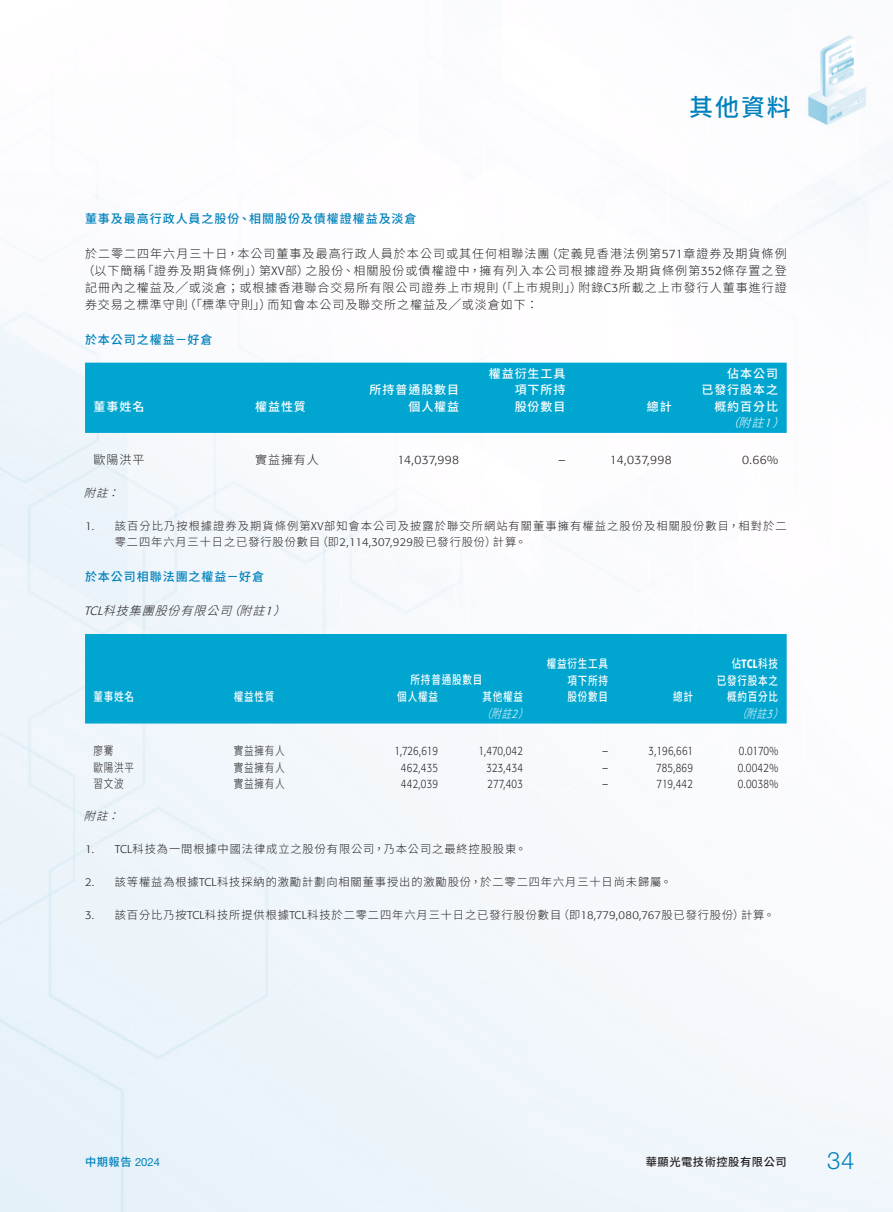
<style>
.page{position:relative;width:893px;height:1212px;background:#fff}
.page>*{position:absolute;margin:0;border:0;box-sizing:border-box;transform-origin:0 0}
.t1{font:500 24px "Source Han Sans TC";color:#0081bb}
.t2{font:300 24px "Helvetica Neue LT Std";color:#0081bb}
.Body_Text{font:300 12px/17.2px "Source Han Sans TC";letter-spacing:.08em;color:#231f20}
.Body_Text-2{font:300 12px "Formata";letter-spacing:.03em;color:#231f20;scale:.8 1}
.Body_Text-3{font:500 12px "Source Han Sans TC";letter-spacing:.08em;color:#fff;scale:.8 1}
.Body_Text-4{font:500 12px "Source Han Sans TC";letter-spacing:.08em;color:#fff}
.Heading_1{font:500 12px "Source Han Sans TC";letter-spacing:.08em;color:#0081bb}
.Body_Text-5{font:300 12px "Formata";letter-spacing:.03em;color:#231f20}
.Heading_2{font:500 12px "Source Han Sans TC";letter-spacing:.08em;color:#0081bb}
.Body_Text-6{font:300 12px "Source Han Sans TC";letter-spacing:.08em;color:#231f20;scale:.8 1}
.Heading_3{font:italic 300 12px "Source Han Sans TC";color:#231f20}
.Body_Text-7{font:italic 300 12px "Source Han Sans TC";color:#fff;scale:.8 1}
.Body_Text-8{font:italic 300 12px "Source Han Sans TC";color:#fff}
.Body_Text-9{font:italic 300 12px "Formata";color:#fff}
.Heading_3-2{font:italic 300 12px "Formata";color:#231f20}
.Body_Text-10{font:italic 300 12px "Formata";color:#fff;scale:.8 1}
.Notes{font:300 11.25px "Source Han Sans TC";letter-spacing:.08em;color:#231f20}
.Notes-2{font:300 11.25px "Formata";letter-spacing:-.01em;color:#231f20}
.t3{font:500 11.25px "Source Han Sans TC";letter-spacing:.05em;color:#231f20}
.t4{font:500 11.25px "Source Han Sans TC";color:#0081bb}
.Notes-3{font:italic 300 11.25px "Source Han Sans TC";color:#231f20}
.s1{font-family:"Formata"}
.s2{font-family:"Source Han Sans TC"}
.s3{font-family:"Helvetica Neue LT Std";font-weight:400}
</style>
<div class="page">
<div style="left:85px;top:363px;width:702px;height:70px;background:#00a6d0"></div>
<div style="left:85px;top:634px;width:702px;height:89px;background:#00a6d0"></div>
<p class="Heading_1" style="left:85px;top:212px;width:333px">董事及最高行政人員之股份、相關股份及債權證權益及淡倉</p>
<h1 class="t1" style="left:689px;top:94px;width:103px">其他資料</h1>
<p class="Body_Text" style="left:546px;top:245px;width:242px">（定義見香港法例第<span class="s1">571</span>章證券及期貨條例</p>
<p class="Body_Text" style="left:305px;top:245px;width:483px;text-indent:-220px">於二零二四年六月三十日，本公司董事及最高行政人員於本公司或其任何相聯法團<br>之股份、相關股份或債權證中，擁有列入本公司根據證券及期貨條例第<span class="s1">352</span>條存置之登</p>
<p class="Body_Text" style="left:82px;top:262px;width:65px">（以下簡稱</p>
<p class="Body_Text" style="left:142px;top:262px;width:122px">「證券及期貨條例」）</p>
<p class="Body_Text" style="left:259px;top:262px;width:51px">第<span class="s1">XV</span>部）</p>
<p class="Body_Text" style="left:268px;top:279px;width:272px;text-indent:-183px">記冊內之權益及╱或淡倉；或根據香港聯合交易所有限公司證券上市規則<br>而知會本公司及聯交所之權益及╱或淡倉如下：</p>
<p class="Body_Text" style="left:495px;top:279px;width:89px">（「上市規則」）</p>
<p class="Body_Text" style="left:579px;top:279px;width:210px">附錄<span class="s1">C3</span>所載之上市發行人董事進行證</p>
<p class="Body_Text" style="left:184px;top:297px;width:89px">（「標準守則」）</p>
<p class="Body_Text" style="left:85px;top:297px;width:104px">券交易之標準守則</p>
<p class="Heading_2" style="left:85px;top:333px;width:129px">於本公司之權益－好倉</p>
<p class="Body_Text-4" style="left:94px;top:399px;width:52px">董事姓名</p>
<p class="Body_Text" style="left:94px;top:452px;width:52px">歐陽洪平</p>
<p class="Notes-3" style="left:108px;top:486px;width:21px">：</p>
<p class="Notes-3" style="left:84px;top:486px;width:34px">附註</p>
<p class="Body_Text-4" style="left:255px;top:399px;width:52px">權益性質</p>
<p class="Body_Text" style="left:255px;top:452px;width:65px">實益擁有人</p>
<p class="Body_Text-4" style="left:370px;top:383px;width:91px">所持普通股數目</p>
<p class="Body_Text-4" style="left:408px;top:399px;width:52px">個人權益</p>
<p class="Body_Text-5" style="left:397px;top:453px;width:63px">14,037,998</p>
<p class="Body_Text-4" style="left:489px;top:366px;width:78px">權益衍生工具</p>
<p class="Body_Text-4" style="left:515px;top:383px;width:52px">項下所持</p>
<p class="Body_Text-4" style="left:515px;top:399px;width:52px">股份數目</p>
<p class="Body_Text-5" style="left:559px;top:453px;width:8px">–</p>
<p class="Body_Text-4" style="left:647px;top:399px;width:26px">總計</p>
<p class="Body_Text-5" style="left:610px;top:453px;width:63px">14,037,998</p>
<p class="Body_Text-4" style="left:727px;top:366px;width:52px">佔本公司</p>
<p class="Body_Text-4" style="left:701px;top:383px;width:78px">已發行股本之</p>
<p class="Body_Text-4" style="left:714px;top:399px;width:65px">概約百分比</p>
<p class="Body_Text-8" style="left:739px;top:416px;width:56px">附註 (</p>
<p class="Body_Text-8" style="left:727px;top:416px;width:23px">（</p>
<p class="Body_Text-9" style="left:764px;top:416px;width:12px">1</p>
<p class="Body_Text-5" style="left:742px;top:453px;width:37px">0.66%</p>
<p class="Notes-2" style="left:85px;top:519px;width:11px">1.</p>
<p class="Notes" style="left:115px;top:519px;width:673px">該百分比乃按根據證券及期貨條例第<span class="s1">XV</span>部知會本公司及披露於聯交所網站有關董事擁有權益之股份及相關股份數目，相對於二</p>
<p class="Notes-2" style="left:317px;top:536px;width:181px"><span class="s2">（即</span>2,114,307,929<span class="s2">股已發行股份）</span></p>
<p class="Notes" style="left:115px;top:536px;width:207px">零二四年六月三十日之已發行股份數目</p>
<p class="Heading_2" style="left:85px;top:570px;width:181px">於本公司相聯法團之權益－好倉</p>
<p class="Heading_3" style="left:84px;top:604px;width:212px"><span class="s1">TCL</span>科技集團股份有限公司附註 (</p>
<p class="Notes" style="left:493px;top:536px;width:35px">計算。</p>
<p class="Heading_3" style="left:228px;top:604px;width:23px">（</p>
<p class="Heading_3-2" style="left:265px;top:604px;width:12px">1</p>
<p class="Body_Text-3" style="left:94px;top:690px;width:52px">董事姓名</p>
<p class="Body_Text-3" style="left:234px;top:690px;width:52px">權益性質</p>
<p class="Body_Text-3" style="left:411px;top:673px;width:91px">所持普通股數目</p>
<p class="Body_Text-3" style="left:397px;top:690px;width:52px">個人權益</p>
<p class="Body_Text-3" style="left:482px;top:690px;width:52px">其他權益</p>
<p class="Body_Text-3" style="left:547px;top:657px;width:78px">權益衍生工具</p>
<p class="Body_Text-3" style="left:567px;top:674px;width:52px">項下所持</p>
<p class="Body_Text-3" style="left:567px;top:690px;width:52px">股份數目</p>
<p class="Body_Text-3" style="left:673px;top:690px;width:26px">總計</p>
<p class="Body_Text-3" style="left:732px;top:657px;width:60px">佔<span class="s1">TCL</span>科技</p>
<p class="Body_Text-3" style="left:717px;top:674px;width:78px">已發行股本之</p>
<p class="Body_Text-3" style="left:727px;top:690px;width:65px">概約百分比</p>
<p class="Body_Text-7" style="left:482px;top:707px;width:25px">（</p>
<p class="Body_Text-7" style="left:518px;top:707px;width:25px">）</p>
<p class="Body_Text-7" style="left:737px;top:707px;width:25px">（</p>
<p class="Body_Text-7" style="left:766px;top:707px;width:33px">(<span class="s1">3</span></p>
<p class="Body_Text-7" style="left:491px;top:707px;width:38px">附註</p>
<p class="Body_Text-7" style="left:746px;top:707px;width:38px">附註</p>
<p class="Body_Text-10" style="left:511px;top:706px;width:13px">2</p>
<p class="Body_Text-6" style="left:94px;top:744px;width:26px">廖騫</p>
<p class="Body_Text-6" style="left:234px;top:744px;width:65px">實益擁有人</p>
<p class="Body_Text-2" style="left:394px;top:744px;width:56px">1,726,619</p>
<p class="Body_Text-2" style="left:478px;top:744px;width:57px">1,470,042</p>
<p class="Body_Text-2" style="left:602px;top:744px;width:8px">–</p>
<p class="Body_Text-2" style="left:648px;top:744px;width:57px">3,196,661</p>
<p class="Body_Text-2" style="left:739px;top:744px;width:51px">0.0170%</p>
<p class="Body_Text-6" style="left:94px;top:760px;width:52px">歐陽洪平</p>
<p class="Body_Text-6" style="left:234px;top:760px;width:65px">實益擁有人</p>
<p class="Body_Text-2" style="left:401px;top:760px;width:48px">462,435</p>
<p class="Body_Text-2" style="left:486px;top:760px;width:47px">323,434</p>
<p class="Body_Text-2" style="left:602px;top:760px;width:8px">–</p>
<p class="Body_Text-2" style="left:656px;top:760px;width:48px">785,869</p>
<p class="Body_Text-2" style="left:738px;top:760px;width:52px">0.0042%</p>
<p class="Body_Text-6" style="left:94px;top:777px;width:39px">習文波</p>
<p class="Notes-3" style="left:108px;top:810px;width:21px">：</p>
<p class="Notes-3" style="left:84px;top:810px;width:34px">附註</p>
<p class="Body_Text-6" style="left:234px;top:777px;width:65px">實益擁有人</p>
<p class="Body_Text-2" style="left:401px;top:777px;width:48px">442,039</p>
<p class="Body_Text-2" style="left:488px;top:777px;width:46px">277,403</p>
<p class="Body_Text-2" style="left:602px;top:777px;width:8px">–</p>
<p class="Body_Text-2" style="left:657px;top:777px;width:47px">719,442</p>
<p class="Body_Text-2" style="left:738px;top:777px;width:52px">0.0038%</p>
<p class="Notes-2" style="left:85px;top:843px;width:11px">1.</p>
<p class="Notes" style="left:115px;top:843px;width:413px"><span class="s1">TCL</span>科技為一間根據中國法律成立之股份有限公司，乃本公司之最終控股股東。</p>
<p class="Notes-2" style="left:85px;top:876px;width:11px">2.</p>
<p class="Notes" style="left:115px;top:876px;width:558px">該等權益為根據<span class="s1">TCL</span>科技採納的激勵計劃向相關董事授出的激勵股份，於二零二四年六月三十日尚未歸屬。</p>
<p class="Notes-2" style="left:85px;top:909px;width:11px">3.</p>
<p class="Notes-2" style="left:558px;top:909px;width:188px"><span class="s2">（即</span>18,779,080,767<span class="s2">股已發行股份）</span></p>
<p class="Notes" style="left:115px;top:909px;width:448px">該百分比乃按<span class="s1">TCL</span>科技所提供根據<span class="s1">TCL</span>科技於二零二四年六月三十日之已發行股份數目</p>
<p class="Notes" style="left:741px;top:909px;width:35px">計算。</p>
<p class="t4" style="left:85px;top:1155px;width:76px">中期報告 <span class="s3">2024</span></p>
<p class="t3" style="left:646px;top:1155px;width:142px">華顯光電技術控股有限公司</p>
<h1 class="t2" style="left:827px;top:1145px;width:29px">34</h1>
</div>
